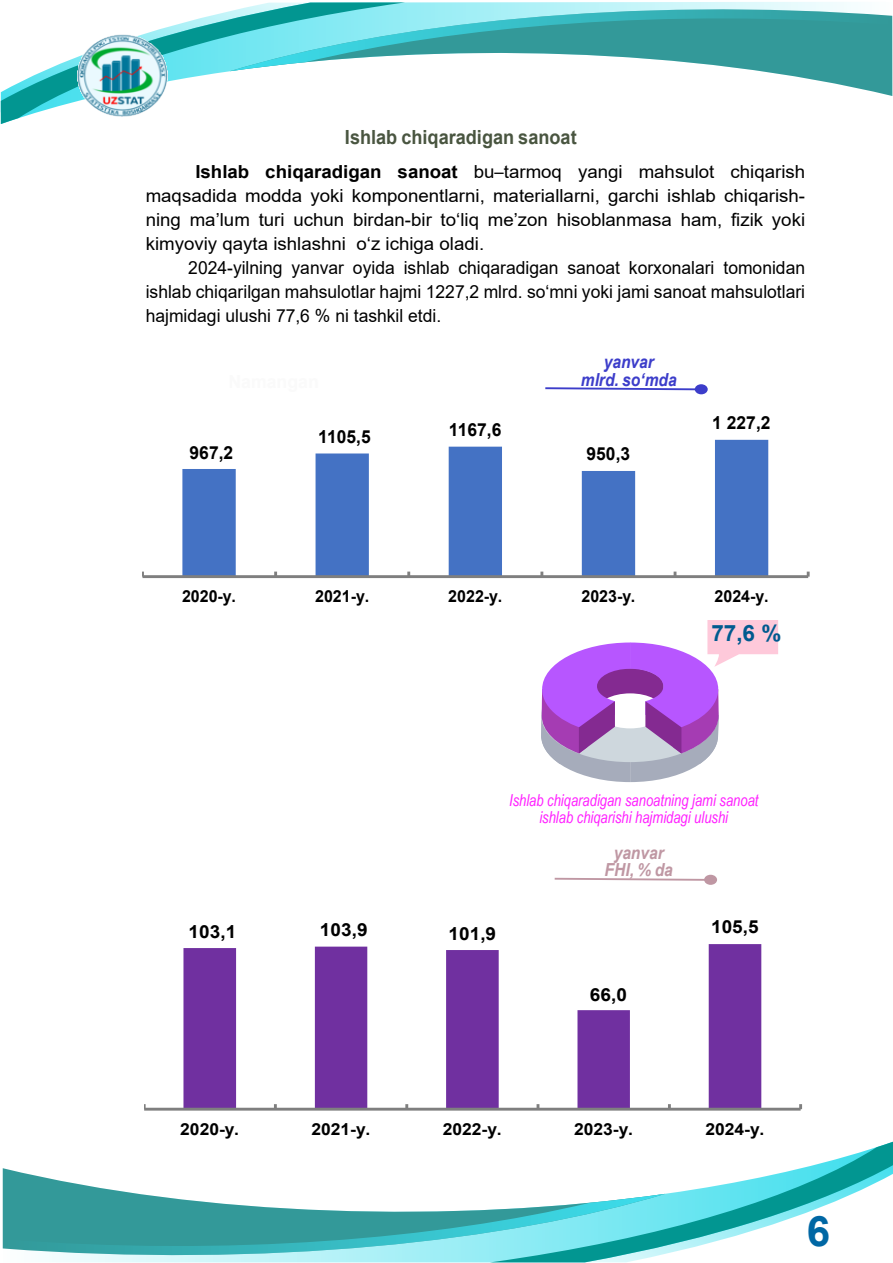
<style>
.page{position:relative;width:893px;height:1263px;background:#fff}
.page>*{position:absolute;margin:0;border:0;box-sizing:border-box;transform-origin:0 0}
.t1{font:700 42px "Arial";color:#0067a4}
.t2{font:700 22.5px "Arial";color:#005a8f}
.t3{font:700 19.5px "Arial";color:#495540;scale:.93 1}
.t4{font:18px/24px "Arial";color:#000;text-align:justify;scale:1.04 1}
.t5{font:18px/24px "Arial";color:#000;text-align:justify}
.t6{font:700 18px "Arial";letter-spacing:.005em;color:#000}
.t7{font:700 18px "Arial";letter-spacing:.005em;color:#000;scale:1.05 1}
.t8{font:italic 700 18px/17.5px "Arial Narrow";color:#3c3dca;text-align:center;scale:1.05 1}
.t9{font:italic 700 18px/17.5px "Arial Narrow";color:#bf97a3;text-align:center;scale:1.05 1}
.t10{font:italic 16.5px/16.5px "Arial Narrow";color:#ff1fff;text-align:center;scale:.96 1}
.t11{font:700 16.5px "Arial";color:#000}
.t12{font:700 16.5px "Arial";color:#000;scale:1.05 1}
.s1{font-weight:700}
</style>
<div class="page">
<svg style="left:545px;top:387px;width:150px;height:3px"></svg>
<div style="left:695px;top:384px;width:13px;height:10px;background:#3c3dca;border-radius:50%"></div>
<svg style="left:555px;top:878px;width:149px;height:3px"></svg>
<div style="left:704px;top:875px;width:13px;height:10px;background:#bf97a3;border-radius:50%"></div>
<svg style="left:541px;top:620px;width:237px;height:162px"></svg>
<svg style="left:665px;top:1141px;width:228px;height:113px"></svg>
<svg style="left:3px;top:1168px;width:662px;height:26px"></svg>
<svg style="left:3px;top:1194px;width:662px;height:69px"></svg>
<svg style="left:1px;top:112px;width:37px;height:12px"></svg>
<svg style="left:1px;top:2px;width:891px;height:110px"></svg>
<img style="left:75px;top:29px;width:96px;height:88px">
<svg style="left:182px;top:440px;width:586px;height:135px"></svg>
<hr style="left:142px;top:575px;width:666px;height:3px;background:#7f7f7f">
<svg style="left:807px;top:572px;width:3px;height:5px"></svg>
<svg style="left:183px;top:944px;width:578px;height:164px"></svg>
<hr style="left:144px;top:1108px;width:657px;height:2px;background:#7f7f7f">
<svg style="left:799px;top:1104px;width:3px;height:5px"></svg>
<svg style="left:668px;top:1104px;width:3px;height:4px"></svg>
<svg style="left:405px;top:1104px;width:3px;height:4px"></svg>
<svg style="left:274px;top:1104px;width:3px;height:4px"></svg>
<p class="t3" style="left:345px;top:124px;width:251px">Ishlab chiqaradigan sanoat</p>
<p class="t4" style="left:146px;top:160px;width:636px;text-indent:50px"><span class="s1">Ishlab chiqaradigan sanoat</span> bu–tarmoq yangi mahsulot chiqarish maqsadida modda yoki komponentlarni, materiallarni, garchi ishlab chiqarish&shy;ning ma’lum turi uchun birdan-bir to‘liq me’zon hisoblanmasa ham, fizik yoki kimyoviy qayta ishlashni o‘z ichiga oladi.</p>
<p class="t5" style="left:146px;top:256px;width:661px;text-indent:43px">2024-yilning yanvar oyida ishlab chiqaradigan sanoat korxonalari tomonidan ishlab chiqarilgan mahsulotlar hajmi 1227,2 mlrd. so‘mni yoki jami sanoat mahsulotlari hajmidagi ulushi 77,6 % ni tashkil etdi.</p>
<p class="t8" style="left:581px;top:352px;width:93px">yanvar<br>mlrd. so‘mda</p>
<p class="t6" style="left:190px;top:439px;width:45px">967,2</p>
<p class="t6" style="left:318px;top:424px;width:54px">1105,5</p>
<p class="t6" style="left:449px;top:417px;width:54px">1167,6</p>
<p class="t6" style="left:586px;top:441px;width:45px">950,3</p>
<p class="t6" style="left:712px;top:410px;width:60px">1 227,2</p>
<p class="t11" style="left:182px;top:585px;width:55px">2020-у.</p>
<p class="t11" style="left:315px;top:585px;width:55px">2021-у.</p>
<p class="t11" style="left:448px;top:585px;width:55px">2022-у.</p>
<p class="t11" style="left:581px;top:585px;width:55px">2023-у.</p>
<p class="t11" style="left:715px;top:585px;width:55px">2024-у.</p>
<p class="t2" style="left:711px;top:618px;width:72px">77,6 %</p>
<p class="t10" style="left:509px;top:792px;width:261px">Ishlab chiqaradigan sanoatning jami sanoat ishlab chiqarishi hajmidagi ulushi</p>
<p class="t7" style="left:189px;top:918px;width:47px">103,1</p>
<p class="t7" style="left:320px;top:917px;width:47px">103,9</p>
<p class="t7" style="left:448px;top:920px;width:47px">101,9</p>
<p class="t9" style="left:605px;top:843px;width:67px">yanvar<br>FHI, % da</p>
<p class="t7" style="left:590px;top:982px;width:37px">66,0</p>
<p class="t7" style="left:711px;top:914px;width:47px">105,5</p>
<p class="t12" style="left:180px;top:1117px;width:57px">2020-у.</p>
<p class="t12" style="left:312px;top:1117px;width:58px">2021-у.</p>
<p class="t12" style="left:443px;top:1117px;width:57px">2022-у.</p>
<p class="t12" style="left:574px;top:1117px;width:57px">2023-у.</p>
<p class="t12" style="left:705px;top:1117px;width:58px">2024-у.</p>
<h1 class="t1" style="left:807px;top:1201px;width:25px">6</h1>
</div>
